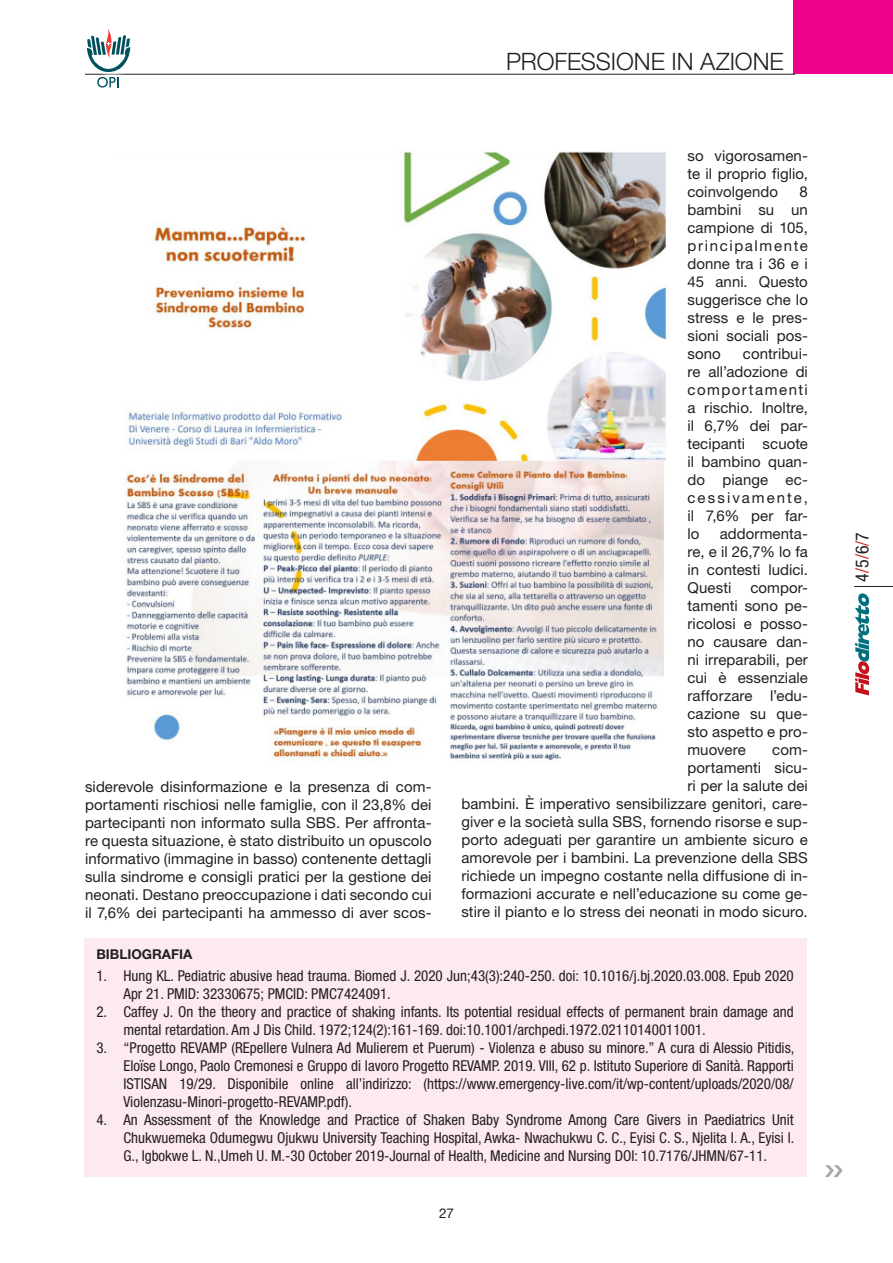
<style>
.page{position:relative;width:893px;height:1263px;background:#fff}
.page>*{position:absolute;margin:0;border:0;box-sizing:border-box;transform-origin:0 0}
.t1{font:300 24px "Helvetica Neue LT Std";letter-spacing:-.005em;color:#231f20}
.t2{font:condensed 18px "Helvetica Neue LT Std";color:#231f20}
._1_Testo_normale{font:15px/18px "Helvetica Neue LT Std";letter-spacing:.005em;color:#231f20;text-align:justify}
.t3{font:condensed 15px/18px "Helvetica Neue LT Std";color:#231f20}
._1_Bibliografia_titolo{font:700 13.5px "Helvetica Neue LT Std";color:#231f20}
.t4{font:13.5px "Helvetica Neue LT Std";color:#231f20}
.s1{color:#d1232a}
</style>
<div class="page">
<svg style="left:855px;top:593px;width:14px;height:102px"></svg>
<div style="left:793px;top:0;width:100px;height:74px;background:#ed028c"></div>
<hr style="left:854px;top:586px;width:39px;height:1px;background:#231f20">
<hr style="left:85px;top:74px;width:710px;height:1px;background:#231f20">
<div style="left:86px;top:28px;width:51px;height:66px;background:#fff"></div>
<svg style="left:87px;top:29px;width:43px;height:59px"></svg>
<div style="left:84px;top:938px;width:722px;height:238px;background:#fce9f1"></div>
<img style="left:124px;top:151px;width:542px;height:609px">
<svg style="left:825px;top:1165px;width:18px;height:12px"></svg>
<h1 class="t1" style="left:506px;top:47px;width:279px">PROFESSIONE IN AZIONE</h1>
<p class="_1_Testo_normale" style="left:85px;top:777px;width:348px">siderevole disinformazione e la presenza di com&shy;portamenti rischiosi nelle famiglie, con il 23,8% dei partecipanti non informato sulla SBS. Per affronta&shy;re questa situazione, è stato distribuito un opuscolo informativo (immagine in basso) contenente dettagli sulla sindrome e consigli pratici per la gestione dei neonati. Destano preoccupazione i dati secondo cui il 7,6% dei partecipanti ha ammesso di aver scos-</p>
<p class="_1_Testo_normale" style="left:687px;top:146px;width:122px">so vigorosamen&shy;te il proprio figlio, coinvolgendo</p>
<p class="_1_Testo_normale" style="left:687px;top:182px;width:122px;text-indent:112px">8 bambini su un campione di 105, principalmente donne tra i 36 e i 45 anni. Questo suggerisce che lo stress e le pres&shy;sioni sociali pos&shy;sono</p>
<p class="_1_Testo_normale" style="left:687px;top:344px;width:122px;text-indent:55px">contribui&shy;re all’adozione di comportamenti a rischio. Inoltre, il 6,7% dei par&shy;tecipanti scuote il bambino quan&shy;do piange ec&shy;cessivamente, il 7,6% per far&shy;lo</p>
<p class="_1_Testo_normale" style="left:687px;top:524px;width:122px;text-indent:32px">addormenta&shy;re, e il 26,7% lo fa in contesti ludici.<br>Questi</p>
<p class="_1_Testo_normale" style="left:687px;top:578px;width:122px;text-indent:63px">compor&shy;tamenti sono pe&shy;ricolosi e posso&shy;no causare dan&shy;ni irreparabili, per cui è essenziale rafforzare l’edu&shy;cazione su que&shy;sto aspetto e pro&shy;muovere</p>
<p class="_1_Testo_normale" style="left:461px;top:740px;width:348px;text-align:right">com-<br>portamenti sicu-<br>ri per la salute dei<br>bambini. È imperativo sensibilizzare genitori, care&shy;giver e la società sulla SBS, fornendo risorse e sup&shy;porto adeguati per garantire un ambiente sicuro e amorevole per i bambini. La prevenzione della SBS richiede un impegno costante nella diffusione di in&shy;formazioni accurate e nell’educazione su come ge&shy;stire il pianto e lo stress dei neonati in modo sicuro.</p>
<p class="_1_Bibliografia_titolo" style="left:96px;top:945px;width:97px">BIBLIOGRAFIA</p>
<p class="t3" style="left:123px;top:966px;width:672px;text-indent:-27px">1. Hung KL. Pediatric abusive head trauma. Biomed J. 2020 Jun;43(3):240-250. doi: 10.1016/j.bj.2020.03.008. Epub 2020<br>Apr 21. PMID: 32330675; PMCID: PMC7424091.</p>
<p class="t3" style="left:123px;top:1002px;width:672px;text-indent:-27px">2. Caffey J. On the theory and practice of shaking infants. Its potential residual effects of permanent brain damage and mental retardation. Am J Dis Child. 1972;124(2):161-169. doi:10.1001/archpedi.1972.02110140011001.</p>
<p class="t3" style="left:123px;top:1038px;width:672px;text-align:justify;text-indent:-27px">3. “Progetto REVAMP (REpellere Vulnera Ad Mulierem et Puerum) - Violenza e abuso su minore.” A cura di Alessio Pitidis, Eloïse Longo, Paolo Cremonesi e Gruppo di lavoro Progetto REVAMP. 2019. VIII, 62 p. Istituto Superiore di Sanità. Rapporti ISTISAN 19/29. Disponibile online all’indirizzo: (https://www.emergency-live.com/it/wp-content/uploads/2020/08/ Violenzasu-Minori-progetto-REVAMP.pdf).</p>
<p class="t3" style="left:123px;top:1110px;width:672px;text-align:justify;text-indent:-27px">4. An Assessment of the Knowledge and Practice of Shaken Baby Syndrome Among Care Givers in Paediatrics Unit Chukwuemeka Odumegwu Ojukwu University Teaching Hospital, Awka- Nwachukwu C. C., Eyisi C. S., Njelita I. A., Eyisi I.<br>G., Igbokwe L. N.,Umeh U. M.-30 October 2019-Journal of Health, Medicine and Nursing DOI: 10.7176/JHMN/67-11.</p>
<p class="t4" style="left:439px;top:1205px;width:16px">27</p>
<p class="t2" style="left:852px;top:582px;width:51px;rotate:-90deg">4<span class="s1">/</span>5<span class="s1">/</span>6<span class="s1">/</span>7</p>
</div>
